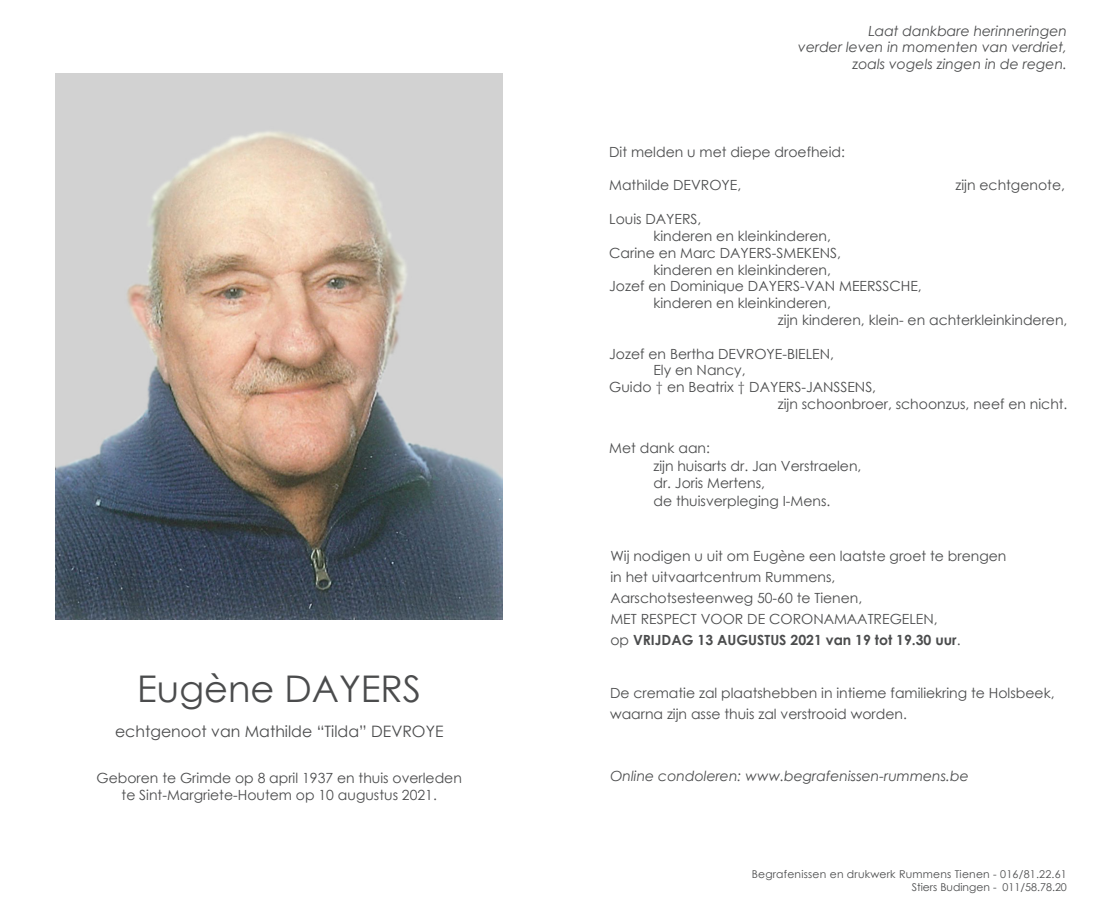
<style>
.page{position:relative;width:1117px;height:918px;background:#fff}
.page>*{position:absolute;margin:0;border:0;box-sizing:border-box;transform-origin:0 0}
.t1{font:36.75px "Century Gothic";color:#4b4c4d}
.t2{font:15.75px "Century Gothic";color:#4b4c4d}
.t3{font:14px/21px "Century Gothic";color:#4b4c4d}
.t4{font:italic 14px "Century Gothic";color:#4b4c4d}
.t5{font:700 14px "Century Gothic";color:#4b4c4d}
.t6{font:10.85px "Century Gothic";letter-spacing:.02em;color:#4b4c4d}
.t7{font:10.85px "Century Gothic";color:#4b4c4d}
.s1{font-weight:400}
</style>
<div class="page">
<img style="left:56px;top:74px;width:446px;height:545px">
<p class="t1" style="left:137px;top:663px;width:285px">Eugène DAYERS</p>
<p class="t2" style="left:115px;top:720px;width:330px">echtgenoot van Mathilde “Tilda” DEVROYE</p>
<p class="t3" style="left:96px;top:767px;width:367px">Geboren te Grimde op 8 april 1937 en thuis overleden</p>
<p class="t3" style="left:121px;top:784px;width:317px">te Sint-Margriete-Houtem op 10 augustus 2021.</p>
<p class="t4" style="left:868px;top:21px;width:200px">Laat dankbare herinneringen</p>
<p class="t4" style="left:798px;top:38px;width:270px">verder leven in momenten van verdriet,</p>
<p class="t4" style="left:852px;top:54px;width:216px">zoals vogels zingen in de regen.</p>
<p class="t3" style="left:609px;top:141px;width:237px">Dit melden u met diepe droefheid:</p>
<p class="t3" style="left:609px;top:175px;width:133px">Mathilde DEVROYE,</p>
<p class="t3" style="left:955px;top:175px;width:111px">zijn echtgenote,</p>
<p class="t3" style="left:609px;top:208px;width:94px">Louis DAYERS,</p>
<p class="t3" style="left:653px;top:225px;width:179px">kinderen en kleinkinderen,</p>
<p class="t3" style="left:609px;top:242px;width:233px">Carine en Marc DAYERS-SMEKENS,</p>
<p class="t3" style="left:653px;top:259px;width:179px">kinderen en kleinkinderen,</p>
<p class="t3" style="left:609px;top:275px;width:314px">Jozef en Dominique DAYERS-VAN MEERSSCHE,</p>
<p class="t3" style="left:653px;top:292px;width:179px">kinderen en kleinkinderen,</p>
<p class="t3" style="left:777px;top:309px;width:291px">zijn kinderen, klein- en achterkleinkinderen,</p>
<p class="t3" style="left:609px;top:343px;width:226px">Jozef en Bertha DEVROYE-BIELEN,</p>
<p class="t3" style="left:653px;top:359px;width:94px">Ely en Nancy,</p>
<p class="t3" style="left:609px;top:376px;width:268px">Guido † en Beatrix † DAYERS-JANSSENS,</p>
<p class="t3" style="left:777px;top:393px;width:291px">zijn schoonbroer, schoonzus, neef en nicht.</p>
<p class="t3" style="left:609px;top:437px;width:102px">Met dank aan:</p>
<p class="t3" style="left:653px;top:455px;width:209px">zijn huisarts dr. Jan Verstraelen,</p>
<p class="t3" style="left:653px;top:472px;width:113px">dr. Joris Mertens,</p>
<p class="t3" style="left:653px;top:490px;width:178px">de thuisverpleging I-Mens.</p>
<p class="t3" style="left:610px;top:545px;width:397px">Wij nodigen u uit om Eugène een laatste groet te brengen</p>
<p class="t3" style="left:610px;top:566px;width:226px">in het uitvaartcentrum Rummens,</p>
<p class="t3" style="left:610px;top:587px;width:253px">Aarschotsesteenweg 50-60 te Tienen,</p>
<p class="t3" style="left:610px;top:608px;width:328px">MET RESPECT VOOR DE CORONAMAATREGELEN,</p>
<p class="t5" style="left:610px;top:629px;width:351px"><span class="s1">op</span> VRIJDAG 13 AUGUSTUS 2021 van 19 tot 19.30 uur<span class="s1">.</span></p>
<p class="t3" style="left:610px;top:682px;width:446px">De crematie zal plaatshebben in intieme familiekring te Holsbeek, waarna zijn asse thuis zal verstrooid worden.</p>
<p class="t4" style="left:610px;top:766px;width:360px">Online condoleren: www.begrafenissen-rummens.be</p>
<p class="t6" style="left:751px;top:866px;width:316px">Begrafenissen en drukwerk Rummens Tienen - 016/81.22.61</p>
<p class="t7" style="left:911px;top:879px;width:157px">Stiers Budingen - 011/58.78.20</p>
</div>
